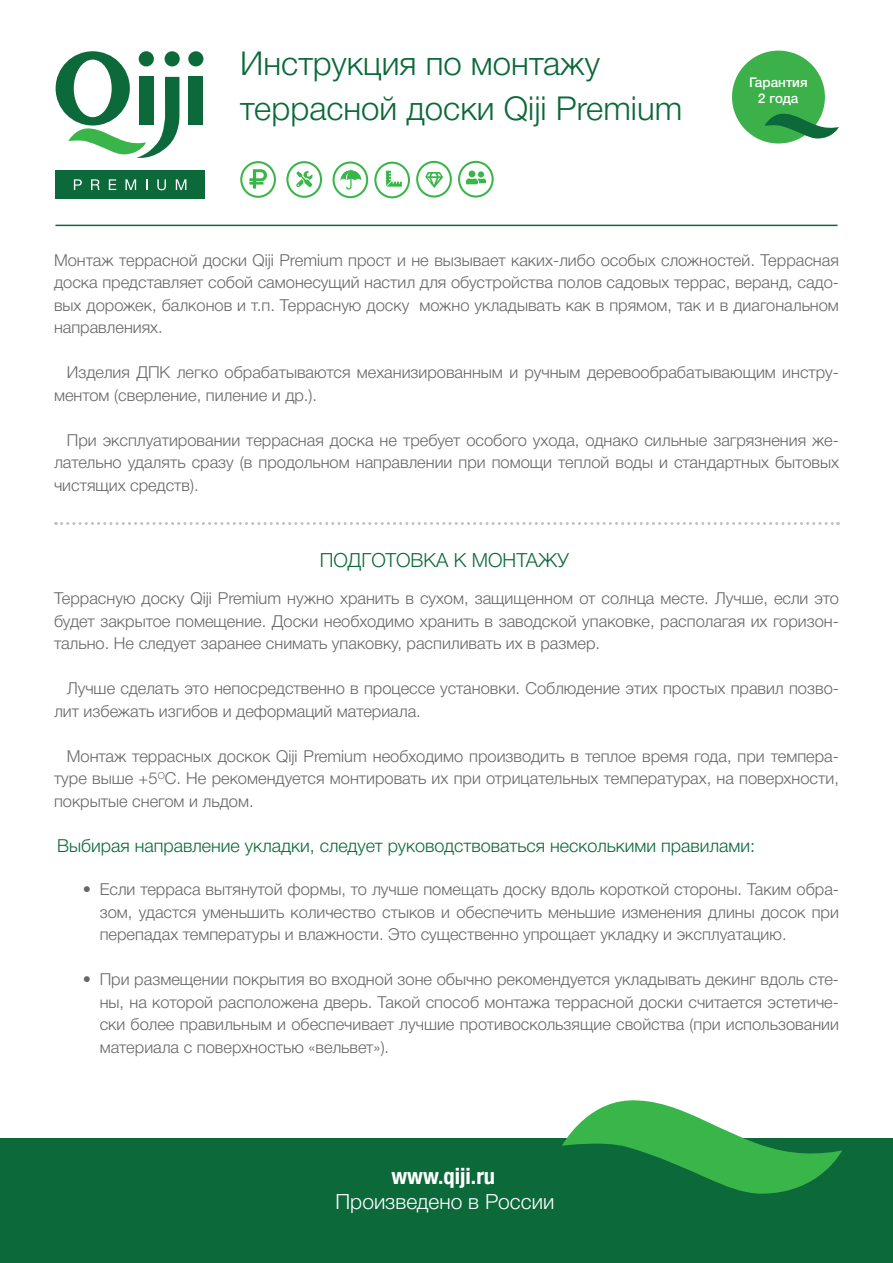
<style>
.page{position:relative;width:893px;height:1263px;background:#fff}
.page>*{position:absolute;margin:0;border:0;box-sizing:border-box;transform-origin:0 0}
.t1{font:300 33px/45px "Helvetica Neue Cyr";color:#0b693a}
.t2{font:700 condensed 22.5px "Helvetica Neue";color:#fff}
.t3{font:300 21px "Helvetica Neue Cyr";color:#fff}
.t4{font:300 19.5px "Helvetica Neue Cyr";color:#0b693a}
.t5{font:300 18px "Helvetica Neue Cyr";color:#0b693a}
.t6{font:300 16.5px/22.5px "Helvetica Neue Cyr";color:#67676a;text-align:justify}
.t7{font:500 13.5px/16.2px "Helvetica Neue Cyr";color:#fff;text-align:center}
</style>
<div class="page">
<div style="left:0;top:1139px;width:893px;height:124px;background:#0b693a"></div>
<svg style="left:562px;top:1100px;width:280px;height:94px"></svg>
<hr style="left:56px;top:225px;width:781px;height:1px;background:#0b693a">
<svg style="left:56px;top:522px;width:782px;height:3px"></svg>
<div style="left:732px;top:51px;width:93px;height:93px;background:#3cb049;border-radius:50%"></div>
<svg style="left:764px;top:113px;width:75px;height:26px"></svg>
<svg style="left:374px;top:162px;width:36px;height:36px"></svg>
<svg style="left:458px;top:161px;width:36px;height:37px"></svg>
<svg style="left:416px;top:161px;width:36px;height:37px"></svg>
<svg style="left:286px;top:161px;width:36px;height:37px"></svg>
<svg style="left:240px;top:161px;width:36px;height:37px"></svg>
<svg style="left:332px;top:161px;width:36px;height:37px"></svg>
<div style="left:189px;top:77px;width:14px;height:48px;background:#0b693a"></div>
<div style="left:188px;top:51px;width:15px;height:15px;background:#0b693a;border-radius:50%"></div>
<svg style="left:56px;top:51px;width:124px;height:107px"></svg>
<div style="left:55px;top:170px;width:150px;height:28px;background:#0b693a"></div>
<svg style="left:74px;top:179px;width:8px;height:11px"></svg>
<svg style="left:91px;top:179px;width:9px;height:11px"></svg>
<svg style="left:109px;top:179px;width:7px;height:11px"></svg>
<svg style="left:125px;top:179px;width:11px;height:11px"></svg>
<svg style="left:157px;top:179px;width:9px;height:11px"></svg>
<svg style="left:176px;top:179px;width:10px;height:11px"></svg>
<h1 class="t1" style="left:240px;top:41px;width:443px">Инструкция по монтажу террасной доски Qiji Premium</h1>
<p class="t7" style="left:749px;top:74px;width:60px">Гарантия<br>2 года</p>
<p class="t6" style="left:54px;top:249px;width:786px">Монтаж террасной доски Qiji Premium прост и не вызывает каких-либо особых сложностей. Террасная доска представляет собой самонесущий настил для обустройства полов садовых террас, веранд, садо&shy;вых дорожек, балконов и т.п. Террасную доску можно укладывать как в прямом, так и в диагональном направлениях.</p>
<p class="t6" style="left:54px;top:361px;width:786px;text-indent:13px">Изделия ДПК легко обрабатываются механизированным и ручным деревообрабатывающим инстру&shy;ментом (сверление, пиление и др.).</p>
<p class="t6" style="left:54px;top:429px;width:786px;text-indent:13px">При эксплуатировании террасная доска не требует особого ухода, однако сильные загрязнения же&shy;лательно удалять сразу (в продольном направлении при помощи теплой воды и стандартных бытовых чистящих средств).</p>
<p class="t4" style="left:320px;top:549px;width:251px">ПОДГОТОВКА К МОНТАЖУ</p>
<p class="t6" style="left:54px;top:587px;width:786px">Террасную доску Qiji Premium нужно хранить в сухом, защищенном от солнца месте. Лучше, если это будет закрытое помещение. Доски необходимо хранить в заводской упаковке, располагая их горизон&shy;тально. Не следует заранее снимать упаковку, распиливать их в размер.</p>
<p class="t6" style="left:54px;top:677px;width:786px;text-indent:13px">Лучше сделать это непосредственно в процессе установки. Соблюдение этих простых правил позво&shy;лит избежать изгибов и деформаций материала.</p>
<p class="t6" style="left:54px;top:745px;width:786px;text-indent:13px">Монтаж террасных доскок Qiji Premium необходимо производить в теплое время года, при темпера&shy;туре выше +5<sup>O</sup>С. Не рекомендуется монтировать их при отрицательных температурах, на поверхности, покрытые снегом и льдом.</p>
<p class="t5" style="left:57px;top:835px;width:700px">Выбирая направление укладки, следует руководствоваться несколькими правилами:</p>
<p class="t6" style="left:100px;top:878px;width:741px;text-indent:-17px">• Если терраса вытянутой формы, то лучше помещать доску вдоль короткой стороны. Таким обра&shy;зом, удастся уменьшить количество стыков и обеспечить меньшие изменения длины досок при перепадах температуры и влажности. Это существенно упрощает укладку и эксплуатацию.</p>
<p class="t6" style="left:100px;top:968px;width:741px;text-indent:-17px">• При размещении покрытия во входной зоне обычно рекомендуется укладывать декинг вдоль сте&shy;ны, на которой расположена дверь. Такой способ монтажа террасной доски считается эстетиче&shy;ски более правильным и обеспечивает лучшие противоскользящие свойства (при использовании материала с поверхностью «вельвет»).</p>
<h2 class="t2" style="left:391px;top:1163px;width:105px">www.qiji.ru</h2>
<p class="t3" style="left:335px;top:1190px;width:220px">Произведено в России</p>
</div>
